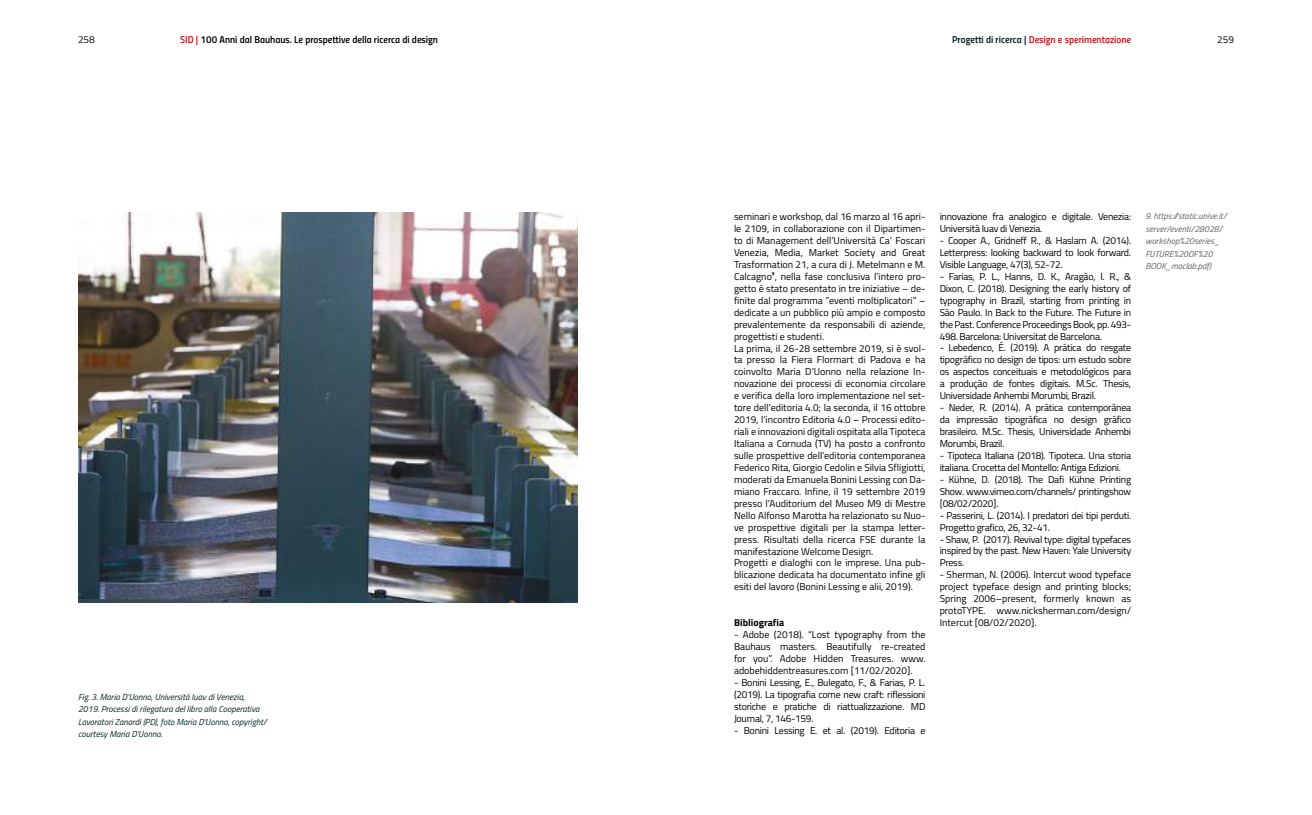
<style>
.page{position:relative;width:1312px;height:815px;background:#fff}
.page>*{position:absolute;margin:0;border:0;box-sizing:border-box;transform-origin:0 0}
.t1{font:10px/12px "Titillium";color:#000;text-align:justify}
.t2{font:10px/12px "Titillium";letter-spacing:-.025em;color:#000}
.t3{font:10px "Titillium Semibold Upright";color:#000}
.t4{font:10px "Titillium Semibold Upright";color:#cd1619}
.t5{font:700 10px "Titillium";color:#000}
.t6{font:10px "Titillium Regular Upright";color:#000}
.t7{font:italic 8.75px/12.5px "Titillium";color:#002623}
.t8{font:italic 8.75px/12.5px "Titillium";color:#636362}
.s1{color:#cd1619}
.s2{color:#021619}
</style>
<div class="page">
<img style="left:78px;top:213px;width:500px;height:389px">
<p class="t6" style="left:78px;top:32px;width:18px">258</p>
<p class="t3" style="left:180px;top:32px;width:259px"><span class="s1">SID |</span> 100 Anni dal Bauhaus. Le prospettive della ricerca di design</p>
<p class="t4" style="left:951px;top:32px;width:180px"><span class="s2">Progetti di ricerca |</span> Design e sperimentazione</p>
<p class="t6" style="left:1216px;top:32px;width:18px">259</p>
<p class="t7" style="left:78px;top:690px;width:190px">Fig. 3. Maria D’Uonno, Università Iuav di Venezia, 2019. Processi di rilegatura del libro alla Cooperativa Lavoratori Zanardi (PD), foto Maria D’Uonno, copyright/ courtesy Maria D’Uonno.</p>
<p class="t1" style="left:733px;top:210px;width:193px;text-align:left">seminari e workshop, dal 16 marzo al 16 apri&shy;le 2109, in collaborazione con il Dipartimen&shy;to di Management dell’Università Ca’ Foscari Venezia, Media, Market Society and Great Trasformation 21, a cura di J. Metelmann e M.<br>Calcagno⁹, nella fase conclusiva l’intero pro&shy;getto è stato presentato in tre iniziative – de&shy;finite dal programma ”eventi moltiplicatori” – dedicate a un pubblico più ampio e composto prevalentemente da responsabili di aziende, progettisti e studenti.<br>La prima, il 26-28 settembre 2019, si è svol&shy;ta presso la Fiera Flormart di Padova e ha coinvolto Maria D’Uonno nella relazione In&shy;novazione dei processi di economia circolare e verifica della loro implementazione nel set&shy;tore dell’editoria 4.0; la seconda, il 16 ottobre 2019, l’incontro Editoria 4.0 – Processi edito&shy;riali e innovazioni digitali ospitata alla Tipoteca Italiana a Cornuda (TV) ha posto a confronto sulle prospettive dell’editoria contemporanea Federico Rita, Giorgio Cedolin e Silvia Sfligiotti, moderati da Emanuela Bonini Lessing con Da&shy;miano Fraccaro. Infine, il 19 settembre 2019 presso l’Auditorium del Museo M9 di Mestre Nello Alfonso Marotta ha relazionato su Nuo&shy;ve prospettive digitali per la stampa letter&shy;press. Risultati della ricerca FSE durante la manifestazione Welcome Design.<br>Progetti e dialoghi con le imprese. Una pub&shy;blicazione dedicata ha documentato infine gli esiti del lavoro (Bonini Lessing e alii, 2019).</p>
<p class="t5" style="left:733px;top:615px;width:52px">Bibliografia</p>
<p class="t1" style="left:733px;top:628px;width:193px">- Adobe (2018). “Lost typography from the Bauhaus masters. Beautifully re-created for you”. Adobe Hidden Treasures. www. adobehiddentreasures.com [11/02/2020].</p>
<p class="t1" style="left:733px;top:676px;width:193px">- Bonini Lessing, E., Bulegato, F., &amp; Farias, P. L. (2019). La tipografia come new craft: riflessioni storiche e pratiche di riattualizzazione. MD Journal, 7, 146-159.</p>
<p class="t2" style="left:733px;top:724px;width:193px">- Bonini Lessing E. et al. (2019). Editoria e</p>
<p class="t2" style="left:939px;top:210px;width:193px">innovazione fra analogico e digitale. Venezia:<br>Università Iuav di Venezia.</p>
<p class="t1" style="left:939px;top:234px;width:193px">- Cooper A., Gridneff R., &amp; Haslam A. (2014).<br>Letterpress: looking backward to look forward.<br>Visible Language, 47(3), 52-72.</p>
<p class="t1" style="left:939px;top:270px;width:193px">- Farias, P. L., Hanns, D. K., Aragão, I. R., &amp; Dixon, C. (2018). Designing the early history of typography in Brazil, starting from printing in São Paulo. In Back to the Future. The Future in the Past. Conference Proceedings Book, pp. 493- 498. Barcelona: Universitat de Barcelona.</p>
<p class="t1" style="left:939px;top:341px;width:193px">- Lebedenco, É. (2019). A prática do resgate tipográfico no design de tipos: um estudo sobre os aspectos conceituais e metodológicos para a produção de fontes digitais. M.Sc. Thesis, Universidade Anhembi Morumbi, Brazil.</p>
<p class="t1" style="left:939px;top:401px;width:193px">- Neder, R. (2014). A prática contemporânea da impressão tipográfica no design gráfico brasileiro. M.Sc. Thesis, Universidade Anhembi Morumbi, Brazil.</p>
<p class="t2" style="left:939px;top:449px;width:193px">- Tipoteca Italiana (2018). Tipoteca. Una storia italiana. Crocetta del Montello: Antiga Edizioni.</p>
<p class="t1" style="left:939px;top:473px;width:193px">- Kühne, D. (2018). The Dafi Kühne Printing Show. www.vimeo.com/channels/ printingshow [08/02/2020].</p>
<p class="t2" style="left:939px;top:509px;width:193px">- Passerini, L. (2014). I predatori dei tipi perduti.<br>Progetto grafico, 26, 32-41.</p>
<p class="t1" style="left:939px;top:532px;width:193px">- Shaw, P. (2017). Revival type: digital typefaces inspired by the past. New Haven: Yale University Press.</p>
<p class="t1" style="left:939px;top:568px;width:193px">- Sherman, N. (2006). Intercut wood typeface project typeface design and printing blocks; Spring 2006–present, formerly known as protoTYPE. www.nicksherman.com/design/ Intercut [08/02/2020].</p>
<p class="t8" style="left:1144px;top:209px;width:83px">9. https://static.unive.it/ server/eventi/28028/ workshop%20series_<br>FUTURE%20OF%20<br>BOOK_maclab.pdf)</p>
</div>
